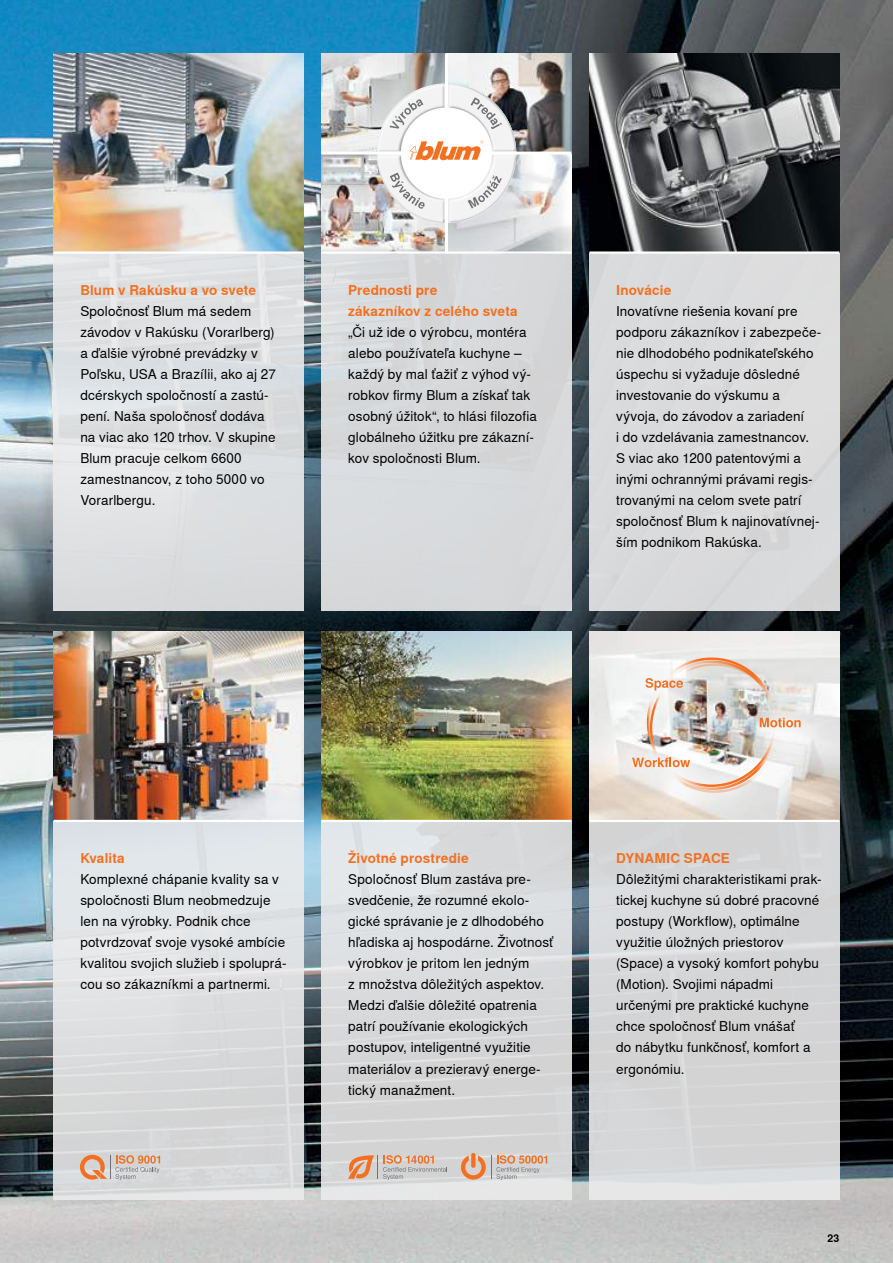
<style>
.page{position:relative;width:893px;height:1263px;background:#fff}
.page>*{position:absolute;margin:0;border:0;box-sizing:border-box;transform-origin:0 0}
.t1{font:13.5px/21px "Nimbus Sans Global";letter-spacing:.01em;color:#000}
.t2{font:700 13.5px/21px "Nimbus Sans Global";letter-spacing:.01em;color:#f37021}
.t3{font:700 10.5px "Nimbus Sans Global";color:#000}
</style>
<div class="page">
<img style="left:0;top:0;width:893px;height:1263px">
<img style="left:54px;top:54px;width:250px;height:197px">
<div style="left:54px;top:253px;width:250px;height:357px;background:#dddfe2"></div>
<div style="left:321px;top:54px;width:250px;height:556px;background:#d7d9db"></div>
<img style="left:589px;top:54px;width:250px;height:197px">
<div style="left:589px;top:253px;width:250px;height:357px;background:#dadbdc"></div>
<img style="left:321px;top:631px;width:250px;height:189px">
<img style="left:54px;top:631px;width:250px;height:189px">
<div style="left:589px;top:821px;width:250px;height:379px;background:#d4d5d7"></div>
<svg style="left:321px;top:822px;width:250px;height:378px;background:#d9dbdc"></svg>
<div style="left:54px;top:821px;width:250px;height:379px;background:linear-gradient(to right,#dfe1e3,#dbdedf)"></div>
<svg style="left:348px;top:1155px;width:99px;height:25px;background:#d4baab"></svg>
<div style="left:471px;top:1153px;width:5px;height:15px;background:#f37021;border-radius:2px"></div>
<svg style="left:461px;top:1155px;width:86px;height:25px;background:#d7b9a8"></svg>
<svg style="left:80px;top:1155px;width:80px;height:25px;background:#d7b9a7"></svg>
<img style="left:321px;top:54px;width:250px;height:197px">
<hr style="left:490px;top:152px;width:81px;height:3px;background:#fff">
<hr style="left:321px;top:152px;width:81px;height:3px;background:#fff">
<hr style="left:445px;top:199px;width:3px;height:55px;background:#fff">
<hr style="left:445px;top:54px;width:3px;height:51px;background:#fff">
<img style="left:589px;top:631px;width:250px;height:189px">
<img style="left:632px;top:657px;width:169px;height:136px">
<svg style="left:377px;top:83px;width:139px;height:140px"></svg>
<hr style="left:321px;top:251px;width:250px;height:3px;background:#fff">
<hr style="left:54px;top:251px;width:250px;height:3px;background:#fff">
<hr style="left:589px;top:251px;width:250px;height:3px;background:#fff">
<hr style="left:589px;top:820px;width:250px;height:2px;background:#fff">
<hr style="left:321px;top:820px;width:250px;height:2px;background:#fff">
<hr style="left:54px;top:820px;width:250px;height:2px;background:#fff">
<p class="t2" style="left:80px;top:279px;width:177px">Blum v Rakúsku a vo svete</p>
<p class="t1" style="left:80px;top:301px;width:197px">Spoločnosť Blum má sedem závodov v Rakúsku (Vorarlberg) a ďalšie výrobné prevádzky v<br>Poľsku, USA a Brazílii, ako aj 27 dcérskych spoločností a zastú&shy;pení. Naša spoločnosť dodáva na viac ako 120 trhov. V skupine<br>Blum pracuje celkom 6600 zamestnancov, z toho 5000 vo<br>Vorarlbergu.</p>
<p class="t2" style="left:348px;top:279px;width:171px">Prednosti pre<br>zákazníkov z celého sveta</p>
<p class="t1" style="left:348px;top:322px;width:190px">„Či už ide o výrobcu, montéra alebo používateľa kuchyne – každý by mal ťažiť z výhod vý&shy;robkov firmy Blum a získať tak osobný úžitok“, to hlási filozofia globálneho úžitku pre zákazní&shy;kov spoločnosti Blum.</p>
<p class="t2" style="left:616px;top:279px;width:57px">Inovácie</p>
<p class="t1" style="left:616px;top:301px;width:207px">Inovatívne riešenia kovaní pre podporu zákazníkov i zabezpeče&shy;nie dlhodobého podnikateľského úspechu si vyžaduje dôsledné investovanie do výskumu a vývoja, do závodov a zariadení<br>i do vzdelávania zamestnancov.<br>S viac ako 1200 patentovými a inými ochrannými právami regis&shy;trovanými na celom svete patrí spoločnosť Blum k najinovatívnej&shy;ším podnikom Rakúska.</p>
<p class="t2" style="left:80px;top:848px;width:46px">Kvalita</p>
<p class="t1" style="left:80px;top:869px;width:208px">Komplexné chápanie kvality sa v spoločnosti Blum neobmedzuje len na výrobky. Podnik chce potvrdzovať svoje vysoké ambície kvalitou svojich služieb i spoluprá&shy;cou so zákazníkmi a partnermi.</p>
<p class="t2" style="left:348px;top:848px;width:122px">Životné prostredie</p>
<p class="t1" style="left:348px;top:869px;width:207px">Spoločnosť Blum zastáva pre&shy;svedčenie, že rozumné ekolo&shy;gické správanie je z dlhodobého hľadiska aj hospodárne. Životnosť výrobkov je pritom len jedným<br>z množstva dôležitých aspektov.<br>Medzi ďalšie dôležité opatrenia patrí používanie ekologických postupov, inteligentné využitie materiálov a prezieravý energe&shy;tický manažment.</p>
<p class="t2" style="left:616px;top:848px;width:115px">DYNAMIC SPACE</p>
<p class="t1" style="left:616px;top:869px;width:207px">Dôležitými charakteristikami prak&shy;tickej kuchyne sú dobré pracovné postupy (Workflow), optimálne využitie úložných priestorov (Space) a vysoký komfort pohybu (Motion). Svojimi nápadmi určenými pre praktické kuchyne chce spoločnosť Blum vnášať<br>do nábytku funkčnosť, komfort a ergonómiu.</p>
<p class="t3" style="left:827px;top:1232px;width:13px">23</p>
</div>
